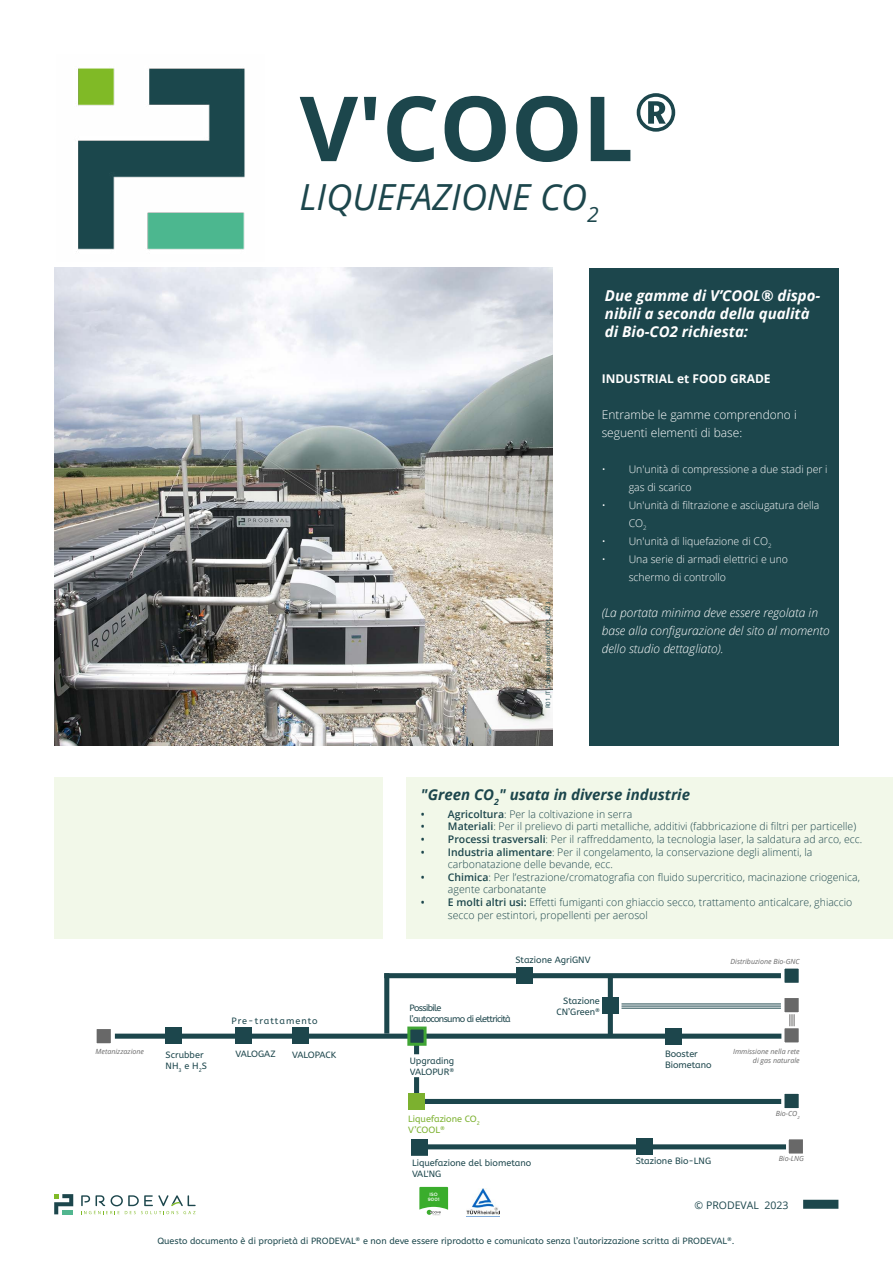
<style>
.page{position:relative;width:893px;height:1263px;background:#fff}
.page>*{position:absolute;margin:0;border:0;box-sizing:border-box;transform-origin:0 0}
.t1{font:700 90px "Open Sans";color:#1c464c}
.t2{font:italic 36px "Open Sans";color:#1c464c}
.t3{font:italic 700 15px/18px "Open Sans";color:#fff}
.t4{font:italic 700 15px "Open Sans";color:#1c464c}
.t5{font:italic 300 12px/18px "Open Sans";color:#fff}
.t6{font:300 12px/18px "Open Sans";color:#fff}
.t7{font:700 12px "Open Sans";color:#fff}
.t8{font:300 10.5px/12.6px "Open Sans";color:#1c464c}
.t9{font:300 10.5px/18px "Open Sans";color:#fff}
.t10{font:10.5px "Open Sans";color:#1c464c}
.t11{font:9.15px/10.9px "A Bee Zee";color:#1c464c}
.t12{font:9.15px/10.9px "A Bee Zee";color:#1d464c}
.t13{font:9.15px/10.9px "A Bee Zee";letter-spacing:-.07em;color:#1e464c}
.t14{font:9.15px/10.9px "A Bee Zee";color:#7cb12f}
.t15{font:9.15px "A Bee Zee";letter-spacing:.11em;color:#1c464c}
.t16{font:9.15px "A Bee Zee";letter-spacing:-.02em;color:#1d464c}
.t17{font:9px "A Bee Zee";color:#1c474c}
.t18{font:italic 7.05px "Open Sans";color:#686868}
.t19{font:6px "Open Sans";color:#1c464c}
.t20{font:500 4.65px/4.8px "Gotham";color:#fff;text-align:center}
.s1{font-weight:600}
</style>
<div class="page">
<div style="left:54px;top:777px;width:329px;height:161px;background:#f2f8e9"></div>
<div style="left:406px;top:777px;width:487px;height:161px;background:#f2f8e9"></div>
<div style="left:803px;top:1200px;width:35px;height:9px;background:#1c474c"></div>
<svg style="left:81px;top:1195px;width:115px;height:19px"></svg>
<svg style="left:54px;top:1194px;width:19px;height:20px"></svg>
<hr style="left:62px;top:1210px;width:11px;height:4px;background:#51b68f">
<svg style="left:419px;top:1187px;width:29px;height:28px"></svg>
<img style="left:467px;top:1188px;width:32px;height:29px">
<div style="left:417px;top:1099px;width:364px;height:5px;background:#1c464c"></div>
<div style="left:414px;top:1039px;width:5px;height:61px;background:#1c464c"></div>
<div style="left:409px;top:1094px;width:16px;height:16px;background:#7cb12f"></div>
<div style="left:782px;top:1092px;width:19px;height:18px;background:#1d464b;border:2px solid #fff"></div>
<hr style="left:789px;top:1003px;width:1px;height:32px;background:#696867">
<hr style="left:792px;top:1003px;width:1px;height:32px;background:#696867">
<hr style="left:794px;top:1003px;width:1px;height:32px;background:#696867">
<div style="left:115px;top:1033px;width:666px;height:6px;background:#1c464c"></div>
<div style="left:95px;top:1027px;width:18px;height:18px;background:#686868;border:2px solid #fff"></div>
<div style="left:407px;top:1026px;width:20px;height:20px;background:#1d464c;border:3px solid #40a535"></div>
<div style="left:665px;top:1028px;width:16px;height:16px;background:#1d464c"></div>
<div style="left:636px;top:1138px;width:16px;height:16px;background:#1c464c"></div>
<div style="left:782px;top:1026px;width:19px;height:18px;background:#686868;border:2px solid #fff"></div>
<div style="left:409px;top:1055px;width:65px;height:21px;background:#fff"></div>
<div style="left:384px;top:973px;width:5px;height:60px;background:#1c464c"></div>
<div style="left:384px;top:973px;width:397px;height:5px;background:#1c464c"></div>
<div style="left:517px;top:967px;width:16px;height:17px;background:#1c464c"></div>
<div style="left:782px;top:966px;width:19px;height:19px;background:#1d464b;border:2px solid #fff"></div>
<div style="left:235px;top:1027px;width:16px;height:16px;background:#1d464c"></div>
<div style="left:292px;top:1028px;width:16px;height:16px;background:#1d464c"></div>
<div style="left:602px;top:998px;width:16px;height:16px;background:#1c464c"></div>
<div style="left:782px;top:996px;width:19px;height:18px;background:#686868;border:2px solid #fff"></div>
<div style="left:608px;top:976px;width:5px;height:60px;background:#1c464c"></div>
<hr style="left:621px;top:1003px;width:160px;height:1px;background:#1c464c">
<hr style="left:621px;top:1006px;width:160px;height:1px;background:#1c464c">
<hr style="left:621px;top:1008px;width:160px;height:1px;background:#1c464c">
<div style="left:165px;top:1027px;width:16px;height:17px;background:#1c464c"></div>
<div style="left:422px;top:1144px;width:364px;height:5px;background:#1c464c"></div>
<div style="left:411px;top:1139px;width:16px;height:16px;background:#1c464c"></div>
<div style="left:787px;top:1137px;width:18px;height:18px;background:#686868;border:2px solid #fff"></div>
<img style="left:54px;top:268px;width:499px;height:478px">
<img style="left:78px;top:68px;width:167px;height:182px">
<div style="left:590px;top:268px;width:249px;height:478px;background:#1c464c"></div>
<h1 class="t1" style="left:300px;top:65px;width:379px">V'COOL<sup>®</sup></h1>
<h2 class="t2" style="left:300px;top:172px;width:300px">LIQUEFAZIONE CO<sub>2</sub></h2>
<p class="t19" style="left:544px;top:708px;width:108px;rotate:-90deg">R01_IT_Scheda prodotto V'COOL_2023</p>
<h3 class="t3" style="left:605px;top:286px;width:217px">Due gamme di V’COOL® dispo&shy;nibili a seconda della qualità di Bio-CO2 richiesta:</h3>
<p class="t7" style="left:602px;top:370px;width:170px">INDUSTRIAL et FOOD GRADE</p>
<p class="t6" style="left:602px;top:405px;width:197px">Entrambe le gamme comprendono i seguenti elementi di base:</p>
<p class="t9" style="left:629px;top:460px;width:200px;text-indent:-27px">• Un'unità di compressione a due stadi per i gas di scarico</p>
<p class="t9" style="left:629px;top:496px;width:192px;text-indent:-27px">• Un'unità di filtrazione e asciugatura della<br>CO<sub>2</sub></p>
<p class="t9" style="left:602px;top:532px;width:171px">• Un'unità di liquefazione di CO<sub>2</sub></p>
<p class="t9" style="left:629px;top:550px;width:161px;text-indent:-27px">• Una serie di armadi elettrici e uno schermo di controllo</p>
<p class="t5" style="left:602px;top:603px;width:229px">(La portata minima deve essere regolata in base alla configurazione del sito al momento dello studio dettagliato).</p>
<h3 class="t4" style="left:421px;top:784px;width:271px">"Green CO<sub>2</sub>" usata in diverse industrie</h3>
<p class="t8" style="left:421px;top:807px;width:213px"><span class="s1">• Agricoltura</span>: Per la coltivazione in serra</p>
<p class="t8" style="left:421px;top:820px;width:437px"><span class="s1">• Materiali</span>: Per il prelievo di parti metalliche, additivi (fabbricazione di filtri per particelle)</p>
<p class="t8" style="left:421px;top:833px;width:443px"><span class="s1">• Processi trasversali</span>: Per il raffreddamento, la tecnologia laser, la saldatura ad arco, ecc.</p>
<p class="t8" style="left:448px;top:845px;width:366px;text-indent:-27px"><span class="s1">• Industria alimentare</span>: Per il congelamento, la conservazione degli alimenti, la carbonatazione delle bevande, ecc.</p>
<p class="t8" style="left:448px;top:870px;width:413px;text-indent:-27px"><span class="s1">• Chimica</span>: Per l’estrazione/cromatografia con fluido supercritico, macinazione criogenica, agente carbonatante</p>
<p class="t8" style="left:448px;top:896px;width:406px;text-indent:-27px"><span class="s1">• E molti altri usi:</span> Effetti fumiganti con ghiaccio secco, trattamento anticalcare, ghiaccio secco per estintori, propellenti per aerosol</p>
<p class="t11" style="left:515px;top:954px;width:77px">Stazione AgriGNV</p>
<p class="t18" style="left:730px;top:957px;width:71px">Distribuzione Bio-GNC</p>
<p class="t11" style="left:556px;top:995px;width:45px;text-align:right">Stazione<br>CN’Green<sup>®</sup></p>
<p class="t13" style="left:410px;top:1002px;width:103px">Possibile<br>l’autoconsumo di elettricità</p>
<p class="t15" style="left:232px;top:1015px;width:87px">Pre-trattamento</p>
<p class="t16" style="left:292px;top:1049px;width:46px">VALOPACK</p>
<p class="t18" style="left:96px;top:1047px;width:50px">Metanizzazione</p>
<p class="t18" style="left:733px;top:1047px;width:68px">Immissione nella rete</p>
<p class="t12" style="left:410px;top:1056px;width:46px">Upgrading</p>
<p class="t18" style="left:753px;top:1055px;width:48px">di gas naturale</p>
<p class="t12" style="left:410px;top:1066px;width:46px">VALOPUR<sup>®</sup></p>
<p class="t12" style="left:665px;top:1048px;width:48px">Booster<br>Biometano</p>
<p class="t12" style="left:236px;top:1049px;width:42px">VALOGAZ</p>
<p class="t11" style="left:166px;top:1049px;width:43px">Scrubber<br>NH<sub>3</sub> e H<sub>2</sub>S</p>
<p class="t14" style="left:408px;top:1113px;width:73px">Liquefazione CO<sub>2<br></sub>V’COOL<sup>®</sup></p>
<p class="t11" style="left:412px;top:1157px;width:121px">Liquefazione del biometano<br>VAL'NG</p>
<p class="t11" style="left:636px;top:1156px;width:77px">Stazione Bio-LNG</p>
<p class="t18" style="left:776px;top:1109px;width:25px">Bio-CO<sub>2</sub></p>
<p class="t18" style="left:779px;top:1153px;width:27px">Bio-LNG</p>
<p class="t20" style="left:428px;top:1192px;width:13px">ISO<br>9001</p>
<p class="t10" style="left:695px;top:1198px;width:95px">© PRODEVAL 2023</p>
<p class="t17" style="left:157px;top:1235px;width:579px">Questo documento è di proprietà di PRODEVAL<sup>®</sup> e non deve essere riprodotto e comunicato senza l’autorizzazione scritta di PRODEVAL<sup>®</sup>.</p>
</div>
